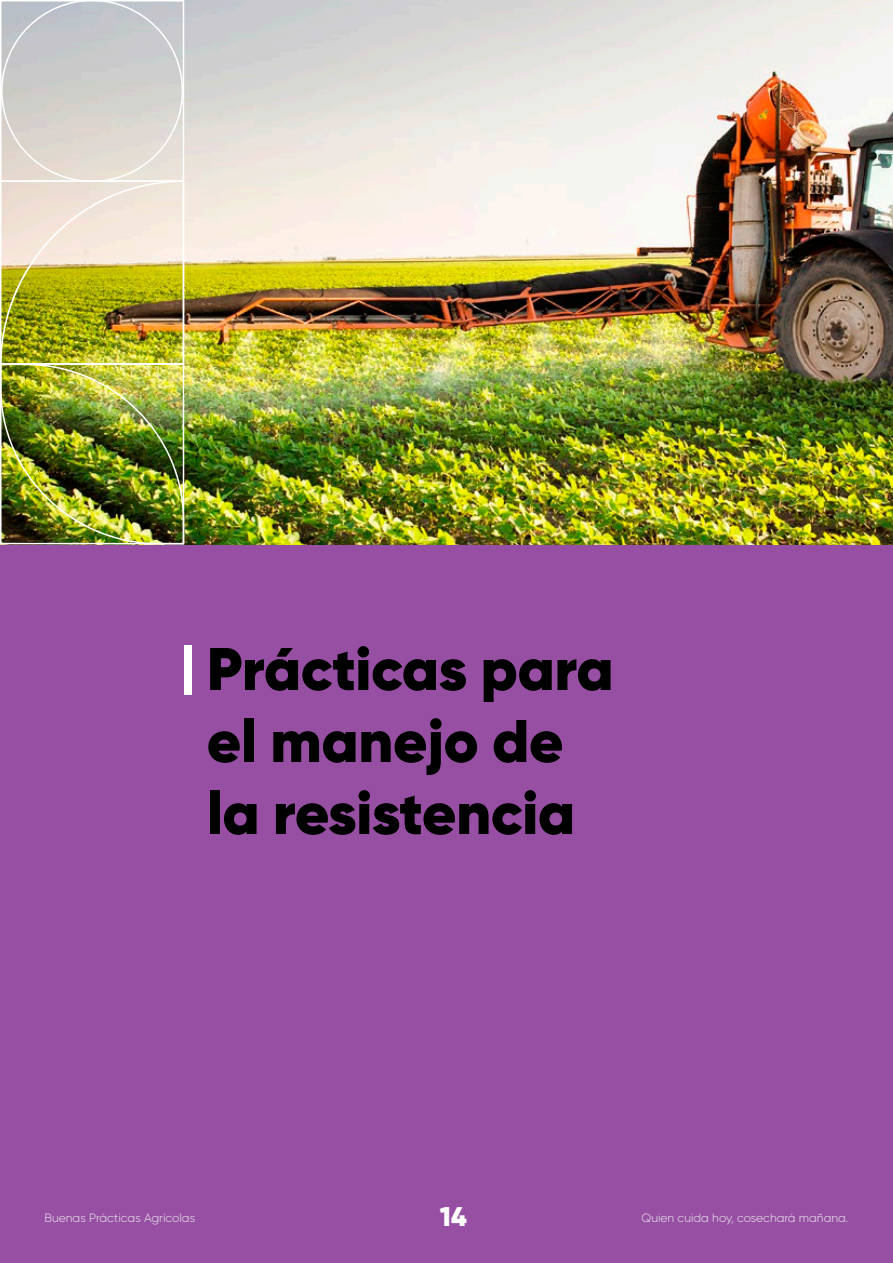
<style>
.page{position:relative;width:893px;height:1263px;background:#974fa3}
.page>*{position:absolute;margin:0;border:0;box-sizing:border-box;transform-origin:0 0}
.t1{font:900 60px/72px "Gilroy";color:#000}
.t2{font:900 27px "Gilroy";color:#fff}
.t3{font:300 12px "Gilroy";color:#eaeaeb}
</style>
<div class="page">
<img style="left:184px;top:0;width:709px;height:544px">
<img style="left:0;top:0;width:184px;height:544px">
<div style="left:184px;top:645px;width:7px;height:49px;background:#fff"></div>
<h1 class="t1" style="left:207px;top:633px;width:408px">Prácticas para el manejo de la resistencia</h1>
<h1 class="t1" style="left:207px;top:633px;width:255px">Volume de Calda</h1>
<h2 class="t2" style="left:451px;top:1200px;width:19px">0</h2>
<p class="t3" style="left:44px;top:1210px;width:152px">Buenas Prácticas Agrícolas</p>
<h2 class="t2" style="left:440px;top:1200px;width:28px">14</h2>
<p class="t3" style="left:641px;top:1210px;width:209px">Quien cuida hoy, cosechará mañana.</p>
</div>
